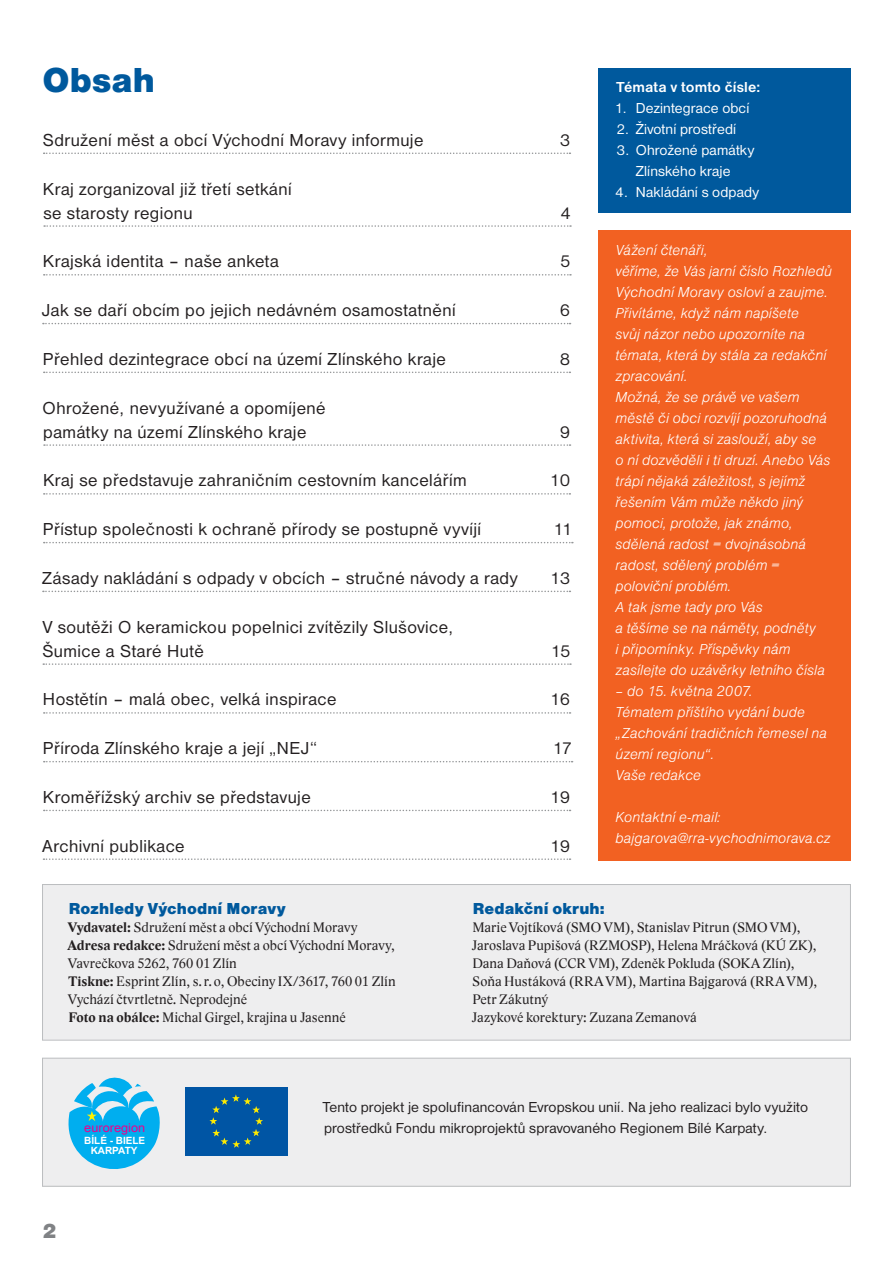
<style>
.page{position:relative;width:893px;height:1263px;background:#fff}
.page>*{position:absolute;margin:0;border:0;box-sizing:border-box;transform-origin:0 0}
.t1{font:36px "Nimbus Sans DOT Blac";letter-spacing:.005em;color:#00599d}
.t2{font:21px "Nimbus Sans DOT Blac";color:#808285}
.t3{font:18px/24px "Nimbus Sans DOT";letter-spacing:.025em;color:#231f20}
.t4{font:16.5px "Nimbus Sans DOT Blac";letter-spacing:.01em;color:#00599d}
.t5{font:15px/21px "Nimbus Sans DOT Ligh Ital";letter-spacing:.005em;color:#fff}
.t6{font:15px/21px "Nimbus Sans DOT";letter-spacing:.01em;color:#231f20}
.t7{font:15px/21px "Nimbus Sans DOT";letter-spacing:.01em;color:#fff;text-align:center}
.t8{font:700 15px "Nimbus Sans DOT";letter-spacing:.01em;color:#fff}
.t9{font:14.25px/18px "Lido STFCE";letter-spacing:.005em;color:#231f20}
.t10{font:12.15px "Arial";color:#ec008c;scale:1.05 1}
.t11{font:700 10.05px/10.1px "Arial";color:#fff;text-align:center}
.s1{font-weight:700}
</style>
<div class="page">
<div style="left:42px;top:1058px;width:809px;height:128px;background:#eeeeef"></div>
<div style="left:598px;top:68px;width:252px;height:144px;background:#00599d"></div>
<div style="left:598px;top:230px;width:252px;height:630px;background:#f26122"></div>
<div style="left:42px;top:884px;width:809px;height:156px;background:#eeeeef"></div>
<svg style="left:44px;top:153px;width:526px;height:1px"></svg>
<svg style="left:44px;top:225px;width:527px;height:2px"></svg>
<svg style="left:44px;top:274px;width:527px;height:2px"></svg>
<svg style="left:43px;top:323px;width:528px;height:1px"></svg>
<svg style="left:44px;top:372px;width:526px;height:1px"></svg>
<svg style="left:44px;top:444px;width:526px;height:2px"></svg>
<svg style="left:44px;top:493px;width:526px;height:2px"></svg>
<svg style="left:44px;top:542px;width:529px;height:1px"></svg>
<svg style="left:43px;top:591px;width:527px;height:1px"></svg>
<svg style="left:43px;top:663px;width:528px;height:2px"></svg>
<svg style="left:44px;top:712px;width:527px;height:2px"></svg>
<svg style="left:44px;top:761px;width:529px;height:1px"></svg>
<svg style="left:44px;top:810px;width:526px;height:1px"></svg>
<svg style="left:43px;top:858px;width:527px;height:2px"></svg>
<svg style="left:69px;top:1078px;width:91px;height:91px;background:#4cc2ee"></svg>
<div style="left:185px;top:1087px;width:102px;height:69px;background:#0055a4"></div>
<svg style="left:209px;top:1094px;width:54px;height:54px"></svg>
<h1 class="t1" style="left:43px;top:59px;width:114px">Obsah</h1>
<p class="t3" style="left:43px;top:128px;width:382px">Sdružení měst a obcí Východní Moravy informuje</p>
<p class="t3" style="left:560px;top:128px;width:12px">3</p>
<p class="t3" style="left:43px;top:177px;width:250px">Kraj zorganizoval již třetí setkání se starosty regionu</p>
<p class="t3" style="left:560px;top:201px;width:12px">4</p>
<p class="t3" style="left:43px;top:250px;width:237px">Krajská identita – naše anketa</p>
<p class="t3" style="left:560px;top:250px;width:12px">5</p>
<p class="t3" style="left:42px;top:298px;width:415px">Jak se daří obcím po jejich nedávném osamostatnění</p>
<p class="t3" style="left:560px;top:298px;width:12px">6</p>
<p class="t3" style="left:43px;top:347px;width:404px">Přehled dezintegrace obcí na území Zlínského kraje</p>
<p class="t3" style="left:560px;top:347px;width:12px">8</p>
<p class="t3" style="left:43px;top:396px;width:285px">Ohrožené, nevyužívané a opomíjené památky na území Zlínského kraje</p>
<p class="t3" style="left:560px;top:420px;width:12px">9</p>
<p class="t3" style="left:43px;top:469px;width:425px">Kraj se představuje zahraničním cestovním kancelářím</p>
<p class="t3" style="left:550px;top:469px;width:22px">10</p>
<p class="t3" style="left:43px;top:517px;width:440px">Přístup společnosti k ochraně přírody se postupně vyvíjí</p>
<p class="t3" style="left:554px;top:517px;width:21px">11</p>
<p class="t3" style="left:42px;top:566px;width:477px">Zásady nakládání s odpady v obcích – stručné návody a rady</p>
<p class="t3" style="left:550px;top:566px;width:21px">13</p>
<p class="t3" style="left:42px;top:615px;width:413px">V soutěži O keramickou popelnici zvítězily Slušovice,<br>Šumice a Staré Hutě</p>
<p class="t3" style="left:551px;top:639px;width:21px">15</p>
<p class="t3" style="left:43px;top:688px;width:295px">Hostětín – malá obec, velká inspirace</p>
<p class="t3" style="left:550px;top:688px;width:22px">16</p>
<p class="t3" style="left:43px;top:736px;width:275px">Příroda Zlínského kraje a její „NEJ“</p>
<p class="t3" style="left:553px;top:736px;width:21px">17</p>
<p class="t3" style="left:43px;top:785px;width:269px">Kroměřížský archiv se představuje</p>
<p class="t3" style="left:550px;top:785px;width:22px">19</p>
<p class="t3" style="left:43px;top:834px;width:144px">Archivní publikace</p>
<p class="t3" style="left:550px;top:834px;width:22px">19</p>
<p class="t8" style="left:616px;top:79px;width:145px">Témata v tomto čísle:</p>
<p class="t7" style="left:615px;top:98px;width:136px">1. Dezintegrace obcí</p>
<p class="t7" style="left:616px;top:119px;width:121px">2. Životní prostředí</p>
<p class="t7" style="left:617px;top:140px;width:139px">3. Ohrožené památky<br>Zlínského kraje</p>
<p class="t7" style="left:615px;top:182px;width:145px">4. Nakládání s odpady</p>
<p class="t5" style="left:615px;top:240px;width:218px">Vážení čtenáři,<br>věříme, že Vás jarní číslo Rozhledů<br>Východní Moravy osloví a zaujme.<br>Přivítáme, když nám napíšete<br>svůj názor nebo upozorníte na témata, která by stála za redakční zpracování.<br>Možná, že se právě ve vašem městě či obci rozvíjí pozoruhodná aktivita, která si zaslouží, aby se<br>o ní dozvěděli i ti druzí. Anebo Vás trápí nějaká záležitost, s jejímž řešením Vám může někdo jiný pomoci, protože, jak známo, sdělená radost = dvojnásobná radost, sdělený problém = poloviční problém.<br>A tak jsme tady pro Vás<br>a těšíme se na náměty, podněty<br>i připomínky. Příspěvky nám zasílejte do uzávěrky letního čísla</p>
<p class="t5" style="left:615px;top:681px;width:213px">– do 15. května 2007.<br>Tématem příštího vydání bude „Zachování tradičních řemesel na území regionu“.<br>Vaše redakce</p>
<p class="t5" style="left:615px;top:807px;width:217px">Kontaktní e-mail: bajgarova@rra-vychodnimorava.cz</p>
<p class="t4" style="left:69px;top:899px;width:219px">Rozhledy Východní Moravy</p>
<p class="t9" style="left:67px;top:918px;width:330px"><span class="s1">Vydavatel:</span> Sdružení měst a obcí Východní Moravy <span class="s1">Adresa redakce:</span> Sdružení měst a obcí Východní Moravy, Vavrečkova 5262, 760 01 Zlín<br><span class="s1">Tiskne:</span> Esprint Zlín, s.r. o, Obeciny IX/3617, 760 01 Zlín Vychází čtvrtletně. Neprodejné<br><span class="s1">Foto na obálce:</span> Michal Girgel, krajina u Jasenné</p>
<p class="t4" style="left:473px;top:899px;width:134px">Redakční okruh:</p>
<p class="t9" style="left:472px;top:918px;width:347px">Marie Vojtíková (SMO VM), Stanislav Pitrun (SMO VM), Jaroslava Pupišová (RZMOSP), Helena Mráčková (KÚ ZK), Dana Daňová (CCR VM), Zdeněk Pokluda (SOKA Zlín), Soňa Hustáková (RRA VM), Martina Bajgarová (RRA VM), Petr Zákutný<br>Jazykové korektury: Zuzana Zemanová</p>
<h2 class="t2" style="left:43px;top:1218px;width:16px">2</h2>
<p class="t10" style="left:84px;top:1120px;width:59px">euroregion</p>
<p class="t11" style="left:84px;top:1136px;width:63px">BÍLÉ - BIELE<br>KARPATY</p>
<p class="t6" style="left:323px;top:1097px;width:487px">Tento projekt je spolufinancován Evropskou unií. Na jeho realizaci bylo využito prostředků Fondu mikroprojektů spravovaného Regionem Bílé Karpaty.</p>
</div>
